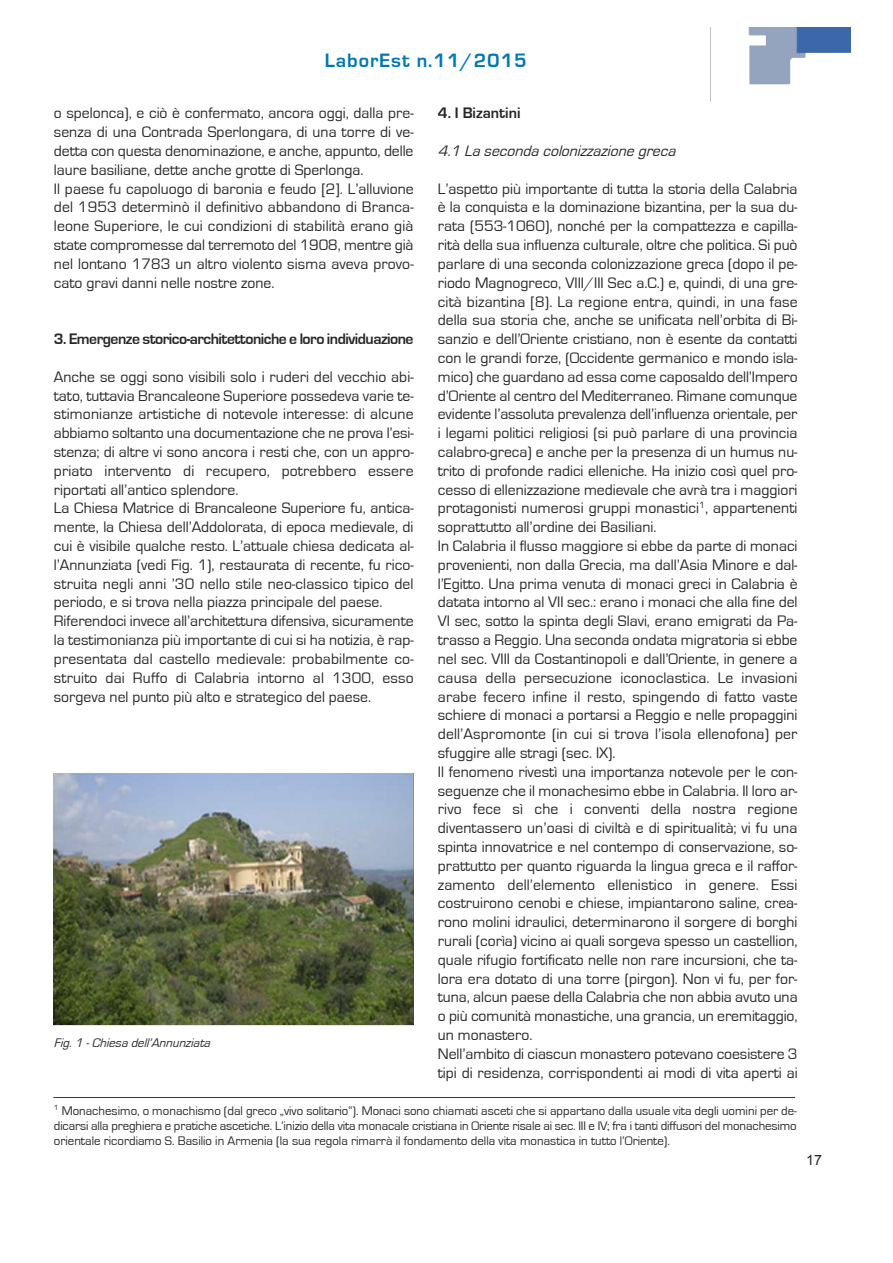
<style>
.page{position:relative;width:893px;height:1263px;background:#fff}
.page>*{position:absolute;margin:0;border:0;box-sizing:border-box;transform-origin:0 0}
.t1{font:700 19.95px "Eurostile";letter-spacing:.05em;color:#0078b0}
.t2{font:15.75px/18.8px "Eurostile";color:#272729}
.t3{font:700 15.75px "Eurostile";letter-spacing:-.03em;color:#272729}
.t4{font:italic 15.75px "Eurostile";color:#272729}
.t5{font:700 15.75px "Eurostile";color:#272729}
.t6{font:14.25px "Arial";color:#272729}
.t7{font:12.9px/15.5px "Eurostile";color:#272729;text-align:justify}
.t8{font:italic 12.9px "Eurostile";color:#272729}
</style>
<div class="page">
<img style="left:748px;top:27px;width:102px;height:58px">
<img style="left:53px;top:774px;width:361px;height:252px">
<svg style="left:53px;top:1097px;width:742px;height:1px"></svg>
<p class="t1" style="left:324px;top:51px;width:204px">LaborEst n.11/2015</p>
<p class="t2" style="left:54px;top:104px;width:361px">o spelonca), e ciò è confermato, ancora oggi, dalla pre&shy;senza di una Contrada Sperlongara, di una torre di ve&shy;detta con questa denominazione, e anche, appunto, delle laure basiliane, dette anche grotte di Sperlonga.<br>Il paese fu capoluogo di baronia e feudo [2]. L’alluvione del 1953 determinò il definitivo abbandono di Branca&shy;leone Superiore, le cui condizioni di stabilità erano già state compromesse dal terremoto del 1908, mentre già nel lontano 1783 un altro violento sisma aveva provo&shy;cato gravi danni nelle nostre zone.</p>
<p class="t3" style="left:54px;top:332px;width:361px">3. Emergenze storico-architettoniche e loro individuazione</p>
<p class="t2" style="left:54px;top:368px;width:361px">Anche se oggi sono visibili solo i ruderi del vecchio abi&shy;tato, tuttavia Brancaleone Superiore possedeva varie te&shy;stimonianze artistiche di notevole interesse: di alcune abbiamo soltanto una documentazione che ne prova l’esi&shy;stenza; di altre vi sono ancora i resti che, con un appro&shy;priato intervento di recupero, potrebbero essere riportati all’antico splendore.<br>La Chiesa Matrice di Brancaleone Superiore fu, antica&shy;mente, la Chiesa dell’Addolorata, di epoca medievale, di cui è visibile qualche resto. L’attuale chiesa dedicata al&shy;l’Annunziata (vedi Fig. 1), restaurata di recente, fu rico&shy;struita negli anni ’30 nello stile neo-classico tipico del periodo, e si trova nella piazza principale del paese.<br>Riferendoci invece all’architettura difensiva, sicuramente la testimonianza più importante di cui si ha notizia, è rap&shy;presentata dal castello medievale: probabilmente co&shy;struito dai Ruffo di Calabria intorno al 1300, esso sorgeva nel punto più alto e strategico del paese.</p>
<p class="t8" style="left:54px;top:1037px;width:161px">Fig.1 -Chiesa dell’Annunziata</p>
<p class="t5" style="left:438px;top:106px;width:84px">4. I Bizantini</p>
<p class="t4" style="left:438px;top:143px;width:243px">4.1 La seconda colonizzazione greca</p>
<p class="t2" style="left:438px;top:180px;width:361px">L’aspetto più importante di tutta la storia della Calabria è la conquista e la dominazione bizantina, per la sua du&shy;rata (553-1060), nonché per la compattezza e capilla&shy;rità della sua influenza culturale, oltre che politica. Si può parlare di una seconda colonizzazione greca (dopo il pe&shy;riodo Magnogreco, VIII/III Sec a.C.) e, quindi, di una gre&shy;cità bizantina [8). La regione entra, quindi, in una fase della sua storia che, anche se unificata nell’orbita di Bi&shy;sanzio e dell’Oriente cristiano, non è esente da contatti con le grandi forze, (Occidente germanico e mondo isla&shy;mico) che guardano ad essa come caposaldo dell’Impero d’Oriente al centro del Mediterraneo. Rimane comunque evidente l’assoluta prevalenza dell’influenza orientale, per i legami politici religiosi (si può parlare di una provincia calabro-greca) e anche per la presenza di un humus nu&shy;trito di profonde radici elleniche. Ha inizio così quel pro&shy;cesso di ellenizzazione medievale che avrà tra i maggiori protagonisti numerosi gruppi monastici<sup>1</sup>, appartenenti soprattutto all’ordine dei Basiliani.<br>In Calabria il flusso maggiore si ebbe da parte di monaci provenienti, non dalla Grecia, ma dall’Asia Minore e dal&shy;l’Egitto. Una prima venuta di monaci greci in Calabria è datata intorno al VII sec.: erano i monaci che alla fine del VI sec, sotto la spinta degli Slavi, erano emigrati da Pa&shy;trasso a Reggio. Una seconda ondata migratoria si ebbe nel sec. VIII da Costantinopoli e dall’Oriente, in genere a causa della persecuzione iconoclastica. Le invasioni arabe fecero infine il resto, spingendo di fatto vaste schiere di monaci a portarsi a Reggio e nelle propaggini dell’Aspromonte (in cui si trova l’isola ellenofona) per sfuggire alle stragi (sec. IX).<br>Il fenomeno rivestì una importanza notevole per le con&shy;seguenze che il monachesimo ebbe in Calabria. Il loro ar&shy;rivo fece sì che i conventi della nostra regione diventassero un’oasi di civiltà e di spiritualità; vi fu una spinta innovatrice e nel contempo di conservazione, so&shy;prattutto per quanto riguarda la lingua greca e il raffor&shy;zamento dell’elemento ellenistico in genere. Essi costruirono cenobi e chiese, impiantarono saline, crea&shy;rono molini idraulici, determinarono il sorgere di borghi rurali (corìa) vicino ai quali sorgeva spesso un castellion, quale rifugio fortificato nelle non rare incursioni, che ta&shy;lora era dotato di una torre (pirgon). Non vi fu, per for&shy;tuna, alcun paese della Calabria che non abbia avuto una o più comunità monastiche, una grancia, un eremitaggio, un monastero.<br>Nell’ambito di ciascun monastero potevano coesistere 3 tipi di residenza, corrispondenti ai modi di vita aperti ai</p>
<p class="t7" style="left:54px;top:1103px;width:744px"><sup>1</sup> Monachesimo, o monachismo (dal greco „vivo solitario“). Monaci sono chiamati asceti che si appartano dalla usuale vita degli uomini per de&shy;dicarsi alla preghiera e pratiche ascetiche. L’inizio della vita monacale cristiana in Oriente risale ai sec. III e IV; fra i tanti diffusori del monachesimo orientale ricordiamo S. Basilio in Armenia (la sua regola rimarrà il fondamento della vita monastica in tutto l’Oriente).</p>
<p class="t6" style="left:806px;top:1152px;width:17px">17</p>
</div>
